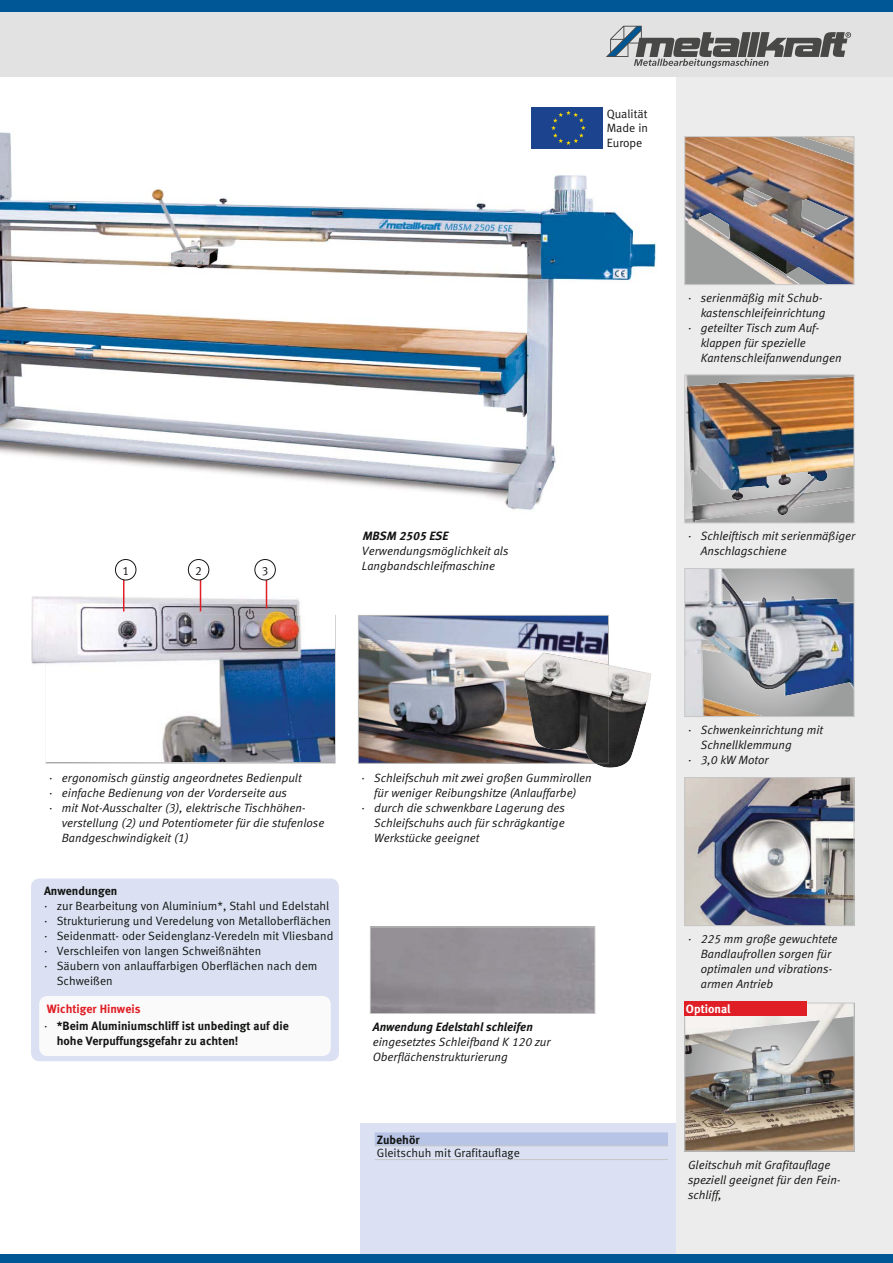
<style>
.page{position:relative;width:893px;height:1263px;background:#fff}
.page>*{position:absolute;margin:0;border:0;box-sizing:border-box;transform-origin:0 0}
.t1{font:italic 12px/15px "Meta Normal LF";color:#131513}
.t2{font:12px/15px "Meta Normal LF";color:#131513;text-align:justify}
.t3{font:12px/15px "Meta Bold LF";color:#131513}
.t4{font:italic 12px "Meta Bold LF";color:#131513}
.t5{font:12px "Meta Bold LF";color:#e01e25}
.t6{font:12px "Meta Bold LF";color:#fff}
.s1{font-style:normal}
.s2{font-family:"Meta Normal LF"}
</style>
<div class="page">
<div style="left:360px;top:1123px;width:320px;height:140px;background:#dbe1f2"></div>
<div style="left:676px;top:0;width:217px;height:1263px;background:#edecec"></div>
<img style="left:0;top:132px;width:656px;height:378px">
<img style="left:686px;top:138px;width:166px;height:145px">
<img style="left:801px;top:138px;width:51px;height:16px">
<div style="left:684px;top:136px;width:170px;height:149px;border:1px solid #c6c6c6"></div>
<img style="left:686px;top:377px;width:166px;height:144px">
<div style="left:684px;top:375px;width:170px;height:148px;border:1px solid #c6c6c6"></div>
<img style="left:686px;top:570px;width:166px;height:145px">
<div style="left:684px;top:568px;width:170px;height:149px;border:1px solid #c6c6c6"></div>
<img style="left:686px;top:779px;width:166px;height:145px">
<div style="left:684px;top:777px;width:170px;height:149px;border:1px solid #c6c6c6"></div>
<img style="left:358px;top:615px;width:251px;height:149px">
<img style="left:597px;top:665px;width:54px;height:103px">
<img style="left:524px;top:653px;width:84px;height:110px">
<img style="left:594px;top:665px;width:15px;height:99px">
<div style="left:31px;top:879px;width:308px;height:182px;background:#dbe1f2;border-radius:9px"></div>
<div style="left:39px;top:996px;width:292px;height:60px;background:#fafafa;border-radius:8px"></div>
<div style="left:370px;top:927px;width:225px;height:87px;border:1px solid #c6c6c6"></div>
<img style="left:686px;top:1005px;width:166px;height:144px">
<div style="left:684px;top:1003px;width:170px;height:148px;border:1px solid #c6c6c6"></div>
<div style="left:684px;top:1001px;width:123px;height:15px;background:#e01e25"></div>
<img style="left:31px;top:589px;width:269px;height:75px">
<img style="left:45px;top:615px;width:290px;height:147px">
<hr style="left:266px;top:574px;width:1px;height:34px;background:#e01e25">
<div style="left:255px;top:560px;width:20px;height:20px;background:#fff;border-radius:50%"></div>
<div style="left:254px;top:559px;width:22px;height:21px;border:1px solid #131513;border-radius:50%"></div>
<hr style="left:123px;top:577px;width:1px;height:34px;background:#e01e25">
<div style="left:115px;top:560px;width:21px;height:20px;background:#fff;border-radius:50%"></div>
<div style="left:115px;top:559px;width:21px;height:21px;border:1px solid #131513;border-radius:50%"></div>
<hr style="left:200px;top:577px;width:1px;height:34px;background:#e01e25">
<div style="left:188px;top:560px;width:21px;height:20px;background:#fff;border-radius:50%"></div>
<div style="left:188px;top:559px;width:21px;height:21px;border:1px solid #131513;border-radius:50%"></div>
<div style="left:531px;top:107px;width:72px;height:41px;background:#1c448e"></div>
<svg style="left:551px;top:111px;width:35px;height:34px"></svg>
<svg style="left:375px;top:1132px;width:293px;height:13px;background:#b9c4e5"></svg>
<hr style="left:375px;top:1145px;width:293px;height:1px;background:#c6c6c6">
<hr style="left:375px;top:1159px;width:293px;height:1px;background:#c6c6c6">
<div style="left:0;top:0;width:893px;height:77px;background:#e2e2e2"></div>
<svg style="left:606px;top:26px;width:245px;height:41px"></svg>
<div style="left:0;top:0;width:893px;height:12px;background:#005795"></div>
<div style="left:0;top:1254px;width:893px;height:9px;background:#005795"></div>
<p class="t2" style="left:607px;top:107px;width:43px">Qualität Made in Europe</p>
<p class="t1" style="left:688px;top:291px;width:136px"><span class="s1">·</span> serienmäßig mit Schub-</p>
<p class="t1" style="left:701px;top:306px;width:126px">kastenschleifeinrichtung</p>
<p class="t1" style="left:688px;top:321px;width:133px"><span class="s1">·</span> geteilter Tisch zum Auf-</p>
<p class="t1" style="left:701px;top:336px;width:106px">klappen für spezielle</p>
<p class="t1" style="left:701px;top:351px;width:142px">Kantenschleifan wendungen</p>
<p class="t2" style="left:122px;top:564px;width:8px">1</p>
<p class="t2" style="left:195px;top:564px;width:8px">2</p>
<p class="t2" style="left:262px;top:564px;width:8px">3</p>
<p class="t4" style="left:363px;top:531px;width:87px">MBSM 2505 ESE</p>
<p class="t1" style="left:362px;top:544px;width:148px">Verwendungsmöglichkeit als<br>Langbandschleifmaschine</p>
<p class="t1" style="left:49px;top:772px;width:254px"><span class="s1">·</span> ergonomisch günstig angeordnetes Bedienpult</p>
<p class="t1" style="left:49px;top:787px;width:239px"><span class="s1">·</span> einfache Bedienung von der Vorderseite aus</p>
<p class="t1" style="left:49px;top:802px;width:258px"><span class="s1">·</span> mit Not-Ausschalter (3), elektrische Tischhöhen-</p>
<p class="t1" style="left:62px;top:817px;width:264px">verstellung (2) und Potentiometer für die stufenlose</p>
<p class="t1" style="left:62px;top:832px;width:128px">Bandgeschwindigkeit (1)</p>
<p class="t3" style="left:44px;top:885px;width:75px">Anwendungen</p>
<p class="t2" style="left:44px;top:900px;width:287px">· zur Bearbeitung von Aluminium*, Stahl und Edelstahl</p>
<p class="t2" style="left:44px;top:915px;width:289px">· Strukturierung und Veredelung von Metalloberflächen</p>
<p class="t2" style="left:44px;top:930px;width:291px">· Seidenmatt- oder Seidenglanz-Veredeln mit Vliesband</p>
<p class="t2" style="left:44px;top:945px;width:219px">· Verschleifen von langen Schweißnähten</p>
<p class="t2" style="left:44px;top:960px;width:275px">· Säubern von anlauffarbigen Oberflächen nach dem</p>
<p class="t2" style="left:57px;top:975px;width:57px">Schweißen</p>
<p class="t3" style="left:57px;top:1020px;width:233px;text-indent:-13px"><span class="s2">·</span> *Beim Aluminiumschliff ist unbedingt auf die hohe Verpuffungsgefahr zu achten!</p>
<p class="t5" style="left:47px;top:1004px;width:95px">Wichtiger Hinweis</p>
<p class="t1" style="left:361px;top:772px;width:232px"><span class="s1">·</span> Schleifschuh mit zwei großen Gummirollen</p>
<p class="t1" style="left:374px;top:787px;width:204px">für weniger Reibungshitze (Anlauffarbe)</p>
<p class="t1" style="left:361px;top:802px;width:205px"><span class="s1">·</span> durch die schwenkbare Lagerung des</p>
<p class="t1" style="left:374px;top:817px;width:192px">Schleifschuhs auch für schrägkantige</p>
<p class="t1" style="left:374px;top:832px;width:107px">Werkstücke geeignet</p>
<p class="t4" style="left:373px;top:1022px;width:162px">Anwendung Edelstahl schleifen</p>
<p class="t1" style="left:373px;top:1035px;width:179px">eingesetztes Schleifband K 120 zur<br>Oberflächenstrukturierung</p>
<p class="t3" style="left:377px;top:1133px;width:44px">Zubehör</p>
<p class="t2" style="left:377px;top:1147px;width:144px">Gleitschuh mit Grafitauflage</p>
<p class="t1" style="left:701px;top:530px;width:156px;text-indent:-13px"><span class="s1">·</span> Schleiftisch mit serienmäßiger<br>Anschlagschiene</p>
<p class="t1" style="left:688px;top:724px;width:137px"><span class="s1">·</span> Schwenkeinrichtung mit</p>
<p class="t1" style="left:701px;top:739px;width:92px">Schnellklemmung</p>
<p class="t1" style="left:688px;top:754px;width:82px"><span class="s1">·</span> 3,0 kW Motor</p>
<p class="t1" style="left:701px;top:933px;width:138px;text-indent:-13px"><span class="s1">·</span> 225 mm große gewuchtete<br>Bandlaufrollen sorgen für optimalen und vibrations&shy;armen Antrieb</p>
<p class="t6" style="left:686px;top:1005px;width:46px">Optional</p>
<p class="t1" style="left:688px;top:1158px;width:154px">Gleitschuh mit Grafitauflage speziell geeignet für den Fein&shy;schliff,</p>
</div>
